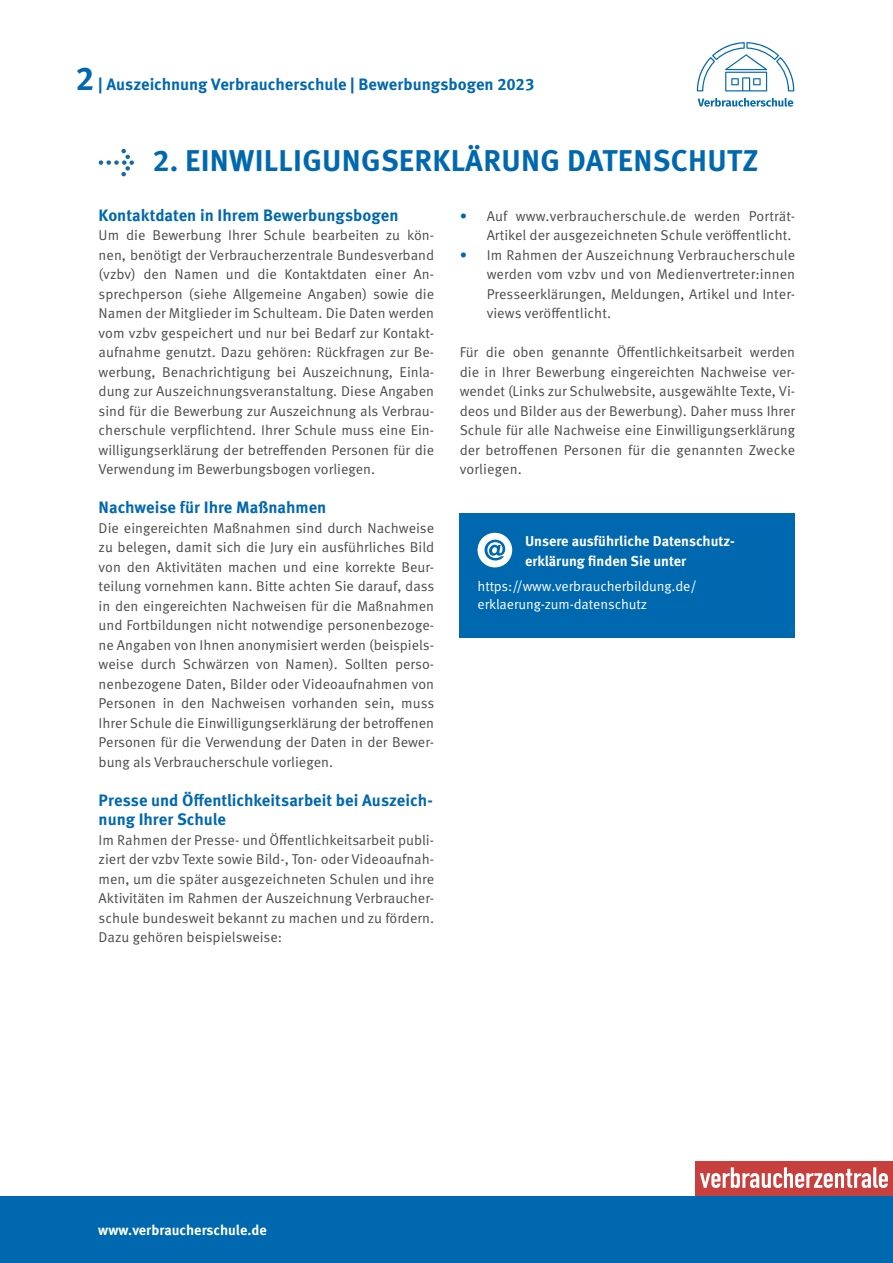
<style>
.page{position:relative;width:893px;height:1263px;background:#fff}
.page>*{position:absolute;margin:0;border:0;box-sizing:border-box;transform-origin:0 0}
.t1{font:700 33px "Meta Pro";color:#0068ae}
.t2{font:700 30px "Meta Pro";letter-spacing:.01em;color:#0068ae}
.t3{font:700 16.5px/19.5px "Meta Pro";color:#0068ae}
.t4{font:14.25px/19.5px "Meta Pro Norm";color:#4b4b4d;text-align:justify}
.t5{font:700 14.25px/19.5px "Meta Pro";color:#fff}
.t6{font:13.95px/18px "Meta Pro Norm";letter-spacing:-.005em;color:#fff}
.s1{color:#1868a5}
.s2{color:#0068ae}
</style>
<div class="page">
<div style="left:0;top:1196px;width:893px;height:67px;background:#0068ae"></div>
<svg style="left:697px;top:42px;width:97px;height:49px"></svg>
<svg style="left:698px;top:98px;width:95px;height:9px"></svg>
<div style="left:695px;top:1161px;width:198px;height:35px;background:#c7403e"></div>
<svg style="left:700px;top:1167px;width:188px;height:21px"></svg>
<svg style="left:99px;top:149px;width:35px;height:27px"></svg>
<div style="left:460px;top:514px;width:335px;height:64px;background:#0068ae"></div>
<div style="left:460px;top:572px;width:335px;height:66px;background:#0068ae"></div>
<svg style="left:477px;top:533px;width:35px;height:34px"></svg>
<h1 class="t1" style="left:76px;top:53px;width:20px">2</h1>
<p class="t3" style="left:98px;top:74px;width:438px">| Auszeichnung Verbraucherschule | Bewerbungsbogen 2023</p>
<h2 class="t2" style="left:61px;top:137px;width:699px"><span class="s1">▼</span> 2. EINWILLIGUNGSERKLÄRUNG DATENSCHUTZ</h2>
<p class="t3" style="left:99px;top:204px;width:301px">Kontaktdaten in Ihrem Bewerbungsbogen</p>
<p class="t4" style="left:99px;top:225px;width:337px">Um die Bewerbung Ihrer Schule bearbeiten zu kön&shy;nen, benötigt der Verbraucherzentrale Bundesverband (vzbv) den Namen und die Kontaktdaten einer An&shy;sprechperson (siehe Allgemeine Angaben) sowie die Namen der Mitglieder im Schulteam. Die Daten werden vom vzbv gespeichert und nur bei Bedarf zur Kontakt&shy;aufnahme genutzt. Dazu gehören: Rückfragen zur Be&shy;werbung, Benachrichtigung bei Auszeichnung, Einla&shy;dung zur Auszeichnungsveranstaltung. Diese Angaben sind für die Bewerbung zur Auszeichnung als Verbrau&shy;cherschule verpflichtend. Ihrer Schule muss eine Ein&shy;willigungserklärung der betreffenden Personen für die Verwendung im Bewerbungsbogen vorliegen.</p>
<p class="t3" style="left:99px;top:497px;width:229px">Nachweise für Ihre Maßnahmen</p>
<p class="t4" style="left:99px;top:517px;width:337px">Die eingereichten Maßnahmen sind durch Nachweise zu belegen, damit sich die Jury ein ausführliches Bild von den Aktivitäten machen und eine korrekte Beur&shy;teilung vornehmen kann. Bitte achten Sie darauf, dass in den eingereichten Nachweisen für die Maßnahmen und Fortbildungen nicht notwendige personenbezoge&shy;ne Angaben von Ihnen anonymisiert werden (beispiels&shy;weise durch Schwärzen von Namen). Sollten perso&shy;nenbezogene Daten, Bilder oder Videoaufnahmen von Personen in den Nachweisen vorhanden sein, muss Ihrer Schule die Einwilligungserklärung der betroffenen Personen für die Verwendung der Daten in der Bewer&shy;bung als Verbraucherschule vorliegen.</p>
<p class="t3" style="left:99px;top:789px;width:336px">Presse und Öffentlichkeitsarbeit bei Auszeich&shy;nung Ihrer Schule</p>
<p class="t4" style="left:99px;top:829px;width:337px">Im Rahmen der Presse- und Öffentlichkeitsarbeit publi&shy;ziert der vzbv Texte sowie Bild-, Ton- oder Videoaufnah&shy;men, um die später ausgezeichneten Schulen und ihre Aktivitäten im Rahmen der Auszeichnung Verbraucher&shy;schule bundesweit bekannt zu machen und zu fördern.<br>Dazu gehören beispielsweise:</p>
<p class="t4" style="left:460px;top:205px;width:337px;text-align:right"><span class="s2">•</span> Auf www.verbraucherschule.de werden Porträt-<br>Artikel der ausgezeichneten Schule veröffentlicht.</p>
<p class="t4" style="left:487px;top:244px;width:310px;text-indent:-27px"><span class="s2">•</span> Im Rahmen der Auszeichnung Verbraucherschule werden vom vzbv und von Medienvertreter:innen Presseerklärungen, Meldungen, Artikel und Inter&shy;views veröffentlicht.</p>
<p class="t4" style="left:460px;top:342px;width:337px">Für die oben genannte Öffentlichkeitsarbeit werden die in Ihrer Bewerbung eingereichten Nachweise ver&shy;wendet (Links zur Schulwebsite, ausgewählte Texte, Vi&shy;deos und Bilder aus der Bewerbung). Daher muss Ihrer Schule für alle Nachweise eine Einwilligungserklärung der betroffenen Personen für die genannten Zwecke vorliegen.</p>
<p class="t5" style="left:525px;top:531px;width:211px">Unsere ausführliche Datenschutz&shy;erklärung finden Sie unter</p>
<p class="t6" style="left:477px;top:577px;width:221px">https://www.verbraucherbildung.de/ erklaerung-zum-datenschutz</p>
<p class="t5" style="left:98px;top:1219px;width:170px">www.verbraucherschule.de</p>
</div>
